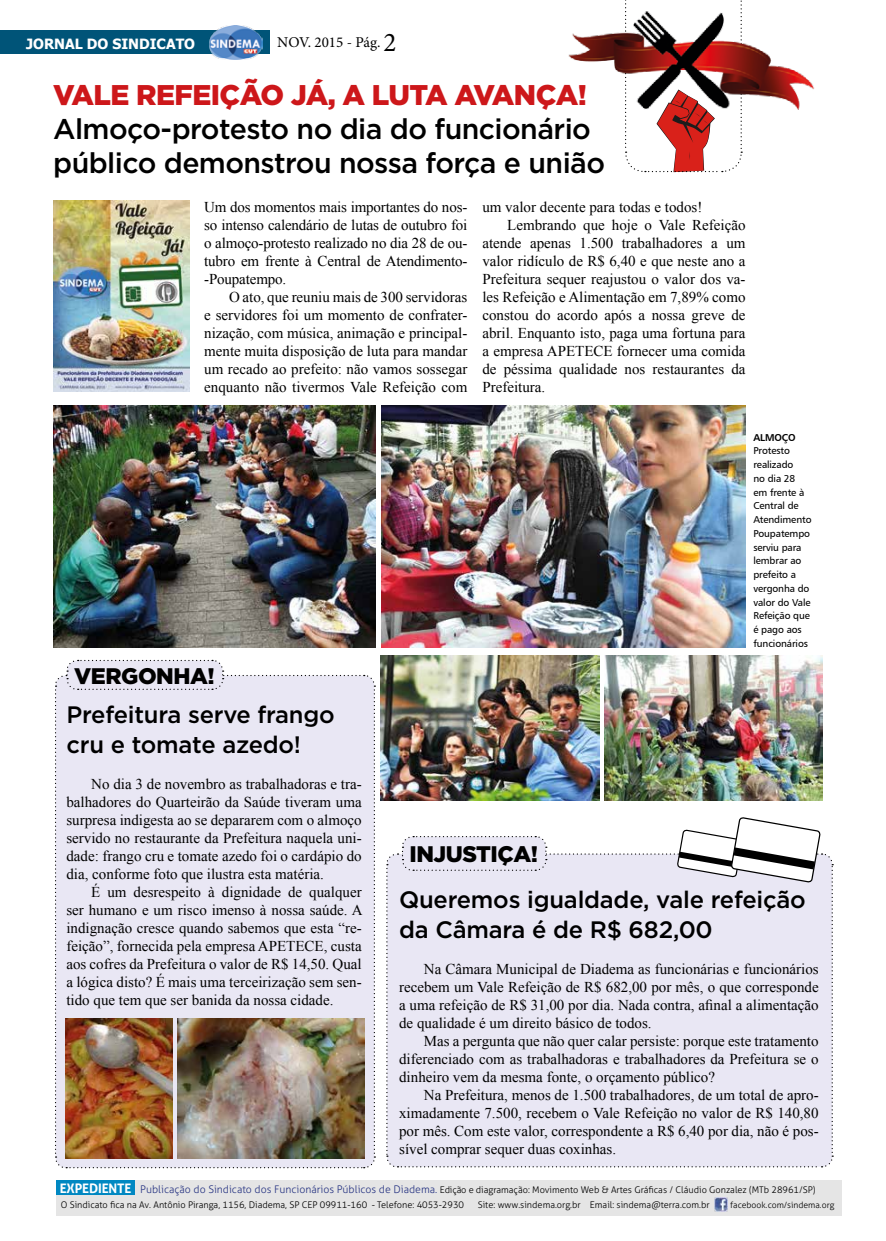
<style>
.page{position:relative;width:886px;height:1241px;background:#fff}
.page>*{position:absolute;margin:0;border:0;box-sizing:border-box;transform-origin:0 0}
.t1{font:500 28.5px/34.1px "Gotham";letter-spacing:-.02em;color:#000}
.t2{font:900 28.5px "Gotham";letter-spacing:-.02em;color:#cd171a}
.t3{font:500 23.75px/30px "Gotham";letter-spacing:-.01em;color:#000}
.t4{font:900 22.5px "Gotham";letter-spacing:-.02em;color:#000}
.t5{font:15px/18px "Times New Roman";color:#000;text-align:justify}
.t6{font:15px "Minion Pro";letter-spacing:-.005em;color:#000}
.t7{font:700 14.12px "Tahoma";color:#fff}
.t8{font:700 13.12px "Aller";letter-spacing:-.01em;color:#fff}
.t9{font:10px/13.8px "Humanist 777 BT Roman B";letter-spacing:-.01em;color:#000}
.t10{font:10px "Humanist 777 BT Bold B";letter-spacing:-.01em;color:#000}
.t11{font:300 9.12px/14.8px "Aller";color:#000}
.t12{font:300 8.62px "Aller";color:#000}
.s1{font-size:27px}
.s2{font-size:10.5px;color:#283583}
</style>
<div class="page">
<div style="left:56px;top:1179px;width:786px;height:35px;background:#e5e5e5"></div>
<div style="left:56px;top:1179px;width:78px;height:15px;background:#0088c2"></div>
<img style="left:714px;top:1197px;width:14px;height:14px">
<svg style="left:625px;top:0;width:117px;height:173px"></svg>
<img style="left:568px;top:12px;width:246px;height:98px">
<img style="left:53px;top:200px;width:136px;height:191px">
<img style="left:53px;top:405px;width:323px;height:242px">
<img style="left:381px;top:405px;width:364px;height:242px">
<img style="left:381px;top:655px;width:218px;height:145px">
<img style="left:604px;top:655px;width:219px;height:145px">
<svg style="left:386px;top:817px;width:447px;height:350px;background:#e8e6f2"></svg>
<img style="left:55px;top:659px;width:321px;height:509px">
<div style="left:0;top:30px;width:269px;height:24px;background:#005478"></div>
<img style="left:210px;top:25px;width:53px;height:34px">
<p class="t7" style="left:26px;top:34px;width:170px">JORNAL DO SINDICATO</p>
<p class="t6" style="left:277px;top:32px;width:121px">NOV. 2015 - Pág. <span class="s1">2</span></p>
<h1 class="t2" style="left:53px;top:75px;width:535px">VALE REFEIÇÃO JÁ, A LUTA AVANÇA!</h1>
<h1 class="t1" style="left:53px;top:112px;width:553px">Almoço-protesto no dia do funcionário público demonstrou nossa força e união</h1>
<p class="t5" style="left:204px;top:197px;width:265px">Um dos momentos mais importantes do nos&shy;so intenso calendário de lutas de outubro foi o almoço-protesto realizado no dia 28 de ou&shy;tubro em frente à Central de Atendimento--Poupatempo.</p>
<p class="t5" style="left:204px;top:287px;width:265px;text-indent:25px">O ato, que reuniu mais de 300 servidoras e servidores foi um momento de confrater&shy;nização, com música, animação e principal&shy;mente muita disposição de luta para mandar um recado ao prefeito: não vamos sossegar enquanto não tivermos Vale Refeição com</p>
<p class="t5" style="left:482px;top:197px;width:221px">um valor decente para todas e todos!</p>
<p class="t5" style="left:507px;top:215px;width:240px">Lembrando que hoje o Vale Refeição</p>
<p class="t5" style="left:482px;top:233px;width:265px">atende apenas 1.500 trabalhadores a um</p>
<p class="t5" style="left:482px;top:251px;width:265px">valor ridículo de R$ 6,40 e que neste ano a</p>
<p class="t5" style="left:482px;top:269px;width:265px">Prefeitura sequer reajustou o valor dos va-</p>
<p class="t5" style="left:482px;top:287px;width:265px">les Refeição e Alimentação em 7,89% como</p>
<p class="t5" style="left:482px;top:305px;width:265px">constou do acordo após a nossa greve de</p>
<p class="t5" style="left:482px;top:323px;width:265px">abril. Enquanto isto, paga uma fortuna para</p>
<p class="t5" style="left:482px;top:341px;width:265px">a empresa APETECE fornecer uma comida</p>
<p class="t5" style="left:482px;top:359px;width:265px">de péssima qualidade nos restaurantes da</p>
<p class="t5" style="left:482px;top:377px;width:64px">Prefeitura.</p>
<h3 class="t4" style="left:74px;top:660px;width:142px">VERGONHA!</h3>
<p class="t10" style="left:753px;top:430px;width:44px">ALMOÇO</p>
<p class="t9" style="left:753px;top:443px;width:60px">Protesto realizado<br>no dia 28 em frente à<br>Central de<br>Atendimento<br>Poupatempo serviu para lembrar ao prefeito a vergonha do valor do Vale<br>Refeição que é pago aos funcionários</p>
<h2 class="t3" style="left:66px;top:698px;width:270px">Prefeitura serve frango cru e tomate azedo!</h2>
<p class="t5" style="left:66px;top:774px;width:297px;text-indent:25px">No dia 3 de novembro as trabalhadoras e tra&shy;balhadores do Quarteirão da Saúde tiveram uma surpresa indigesta ao se depararem com o almoço servido no restaurante da Prefeitura naquela uni&shy;dade: frango cru e tomate azedo foi o cardápio do dia, conforme foto que ilustra esta matéria.</p>
<p class="t5" style="left:66px;top:882px;width:298px;text-indent:25px">É um desrespeito à dignidade de qualquer ser humano e um risco imenso à nossa saúde. A indignação cresce quando sabemos que esta “re&shy;feição”, fornecida pela empresa APETECE, custa aos cofres da Prefeitura o valor de R$ 14,50. Qual a lógica disto? É mais uma terceirização sem sen&shy;tido que tem que ser banida da nossa cidade.</p>
<h2 class="t3" style="left:399px;top:883px;width:408px">Queremos igualdade, vale refeição da Câmara é de R$ 682,00</h2>
<h3 class="t4" style="left:409px;top:838px;width:130px">INJUSTIÇA!</h3>
<p class="t5" style="left:399px;top:959px;width:421px;text-indent:25px">Na Câmara Municipal de Diadema as funcionárias e funcionários recebem um Vale Refeição de R$ 682,00 por mês, o que corresponde a uma refeição de R$ 31,00 por dia. Nada contra, afinal a alimentação de qualidade é um direito básico de todos.</p>
<p class="t5" style="left:399px;top:1031px;width:421px;text-indent:25px">Mas a pergunta que não quer calar persiste: porque este tratamento diferenciado com as trabalhadoras e trabalhadores da Prefeitura se o dinheiro vem da mesma fonte, o orçamento público?</p>
<p class="t5" style="left:399px;top:1085px;width:421px;text-indent:25px">Na Prefeitura, menos de 1.500 trabalhadores, de um total de apro&shy;ximadamente 7.500, recebem o Vale Refeição no valor de R$ 140,80 por mês. Com este valor, correspondente a R$ 6,40 por dia, não é pos&shy;sível comprar sequer duas coxinhas.</p>
<p class="t8" style="left:60px;top:1179px;width:73px">EXPEDIENTE</p>
<p class="t11" style="left:61px;top:1182px;width:756px;text-indent:79px"><span class="s2">Publicação do Sindicato dos Funcionários Públicos de Diadema.</span> Edição e diagramação: Movimento Web &amp; Artes Gráficas / Cláudio Gonzalez (MTb 28961/SP)<br>O Sindicato fica na Av. Antônio Piranga, 1156, Diadema, SP CEP 09911-160 - Telefone: 4053-2930</p>
<p class="t11" style="left:478px;top:1196px;width:233px">Site: www.sindema.org.br Email: sindema@terra.com.br</p>
<p class="t12" style="left:730px;top:1199px;width:106px">facebook.com/sindema.org</p>
</div>
